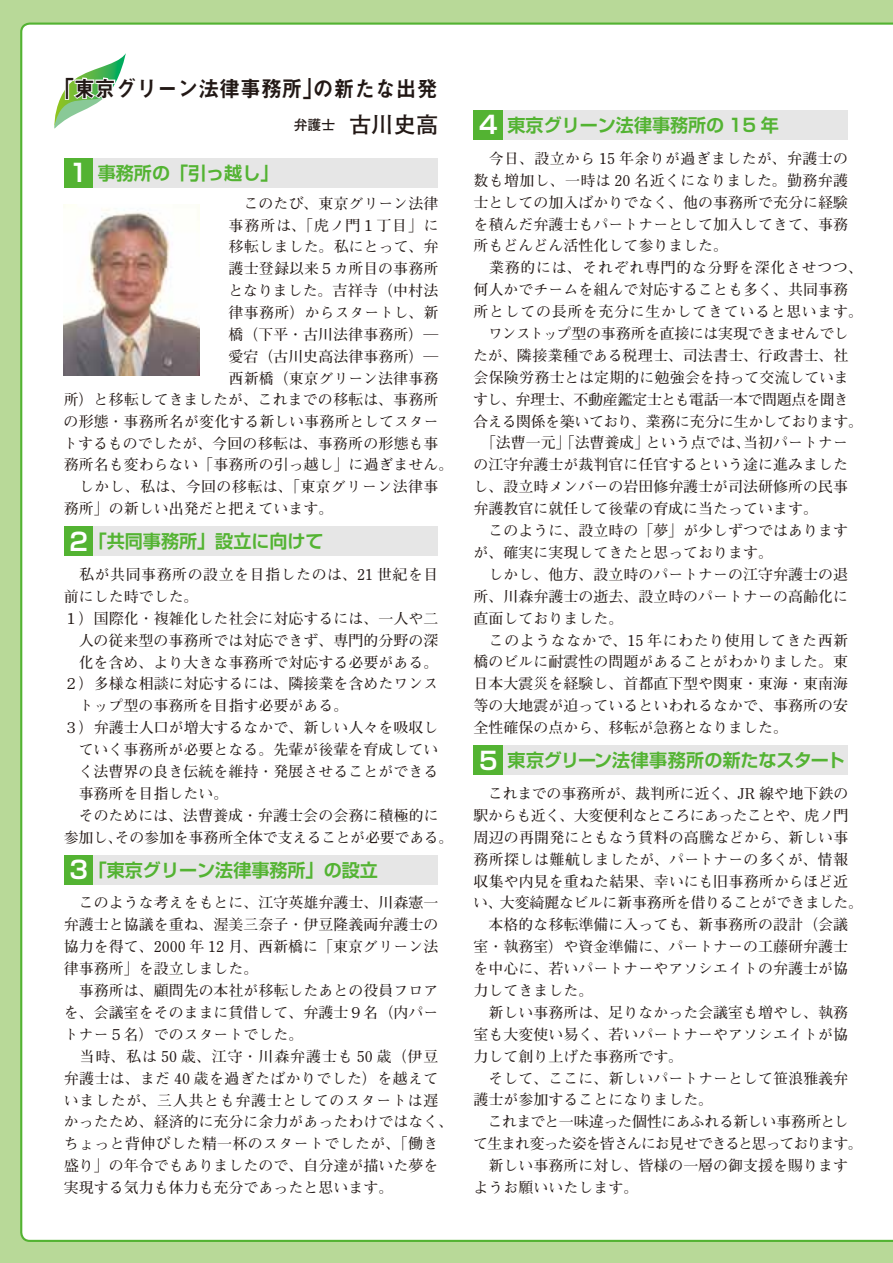
<style>
.page{position:relative;width:893px;height:1263px;background:#b8d998}
.page>*{position:absolute;margin:0;border:0;box-sizing:border-box;transform-origin:0 0}
.t1{font:22.35px "Midashi Go Upr MB31";color:#221815;scale:.93 1}
.t2{font:700 18px "Shin Go Upr De";color:#53b332}
.t3{font:700 14.85px/21.9px "Futo Min A101 Pro";letter-spacing:.005em;color:#221815}
.t4{font:700 14.85px "Futo Min A101 Pro";letter-spacing:.04em;color:#221815}
.t5{font:700 13.8px "Futo Go B101 Upr";color:#221815}
.s1{font-size:22.35px}
.s2{font-size:24.45px;color:#fff}
</style>
<div class="page">
<div style="left:20px;top:23px;width:873px;height:1219px;background:#fff"></div>
<svg style="left:54px;top:53px;width:101px;height:76px;background:#e2f2e2"></svg>
<div style="left:159px;top:86px;width:17px;height:5px;border:2px solid #fff"></div>
<div style="left:178px;top:75px;width:261px;height:62px;background:#fff"></div>
<div style="left:64px;top:527px;width:30px;height:29px;background:#53b332"></div>
<div style="left:94px;top:527px;width:344px;height:29px;background:#e6e6e6"></div>
<div style="left:64px;top:855px;width:30px;height:30px;background:#53b332"></div>
<div style="left:94px;top:855px;width:344px;height:30px;background:#e6e6e6"></div>
<img style="left:64px;top:204px;width:136px;height:171px">
<div style="left:473px;top:745px;width:30px;height:30px;background:#53b332"></div>
<div style="left:503px;top:745px;width:345px;height:30px;background:#e6e6e6"></div>
<div style="left:473px;top:110px;width:30px;height:30px;background:#53b332"></div>
<div style="left:503px;top:110px;width:345px;height:30px;background:#e6e6e6"></div>
<div style="left:64px;top:158px;width:30px;height:30px;background:#53b332"></div>
<div style="left:94px;top:158px;width:344px;height:30px;background:#e6e6e6"></div>
<h1 class="t1" style="left:53px;top:70px;width:414px">「東京グリーン法律事務所」の新たな出発</h1>
<p class="t5" style="left:294px;top:113px;width:146px">弁護士　<span class="s1">古川史高</span></p>
<p class="t2" style="left:69px;top:158px;width:211px"><span class="s2">1</span> 事務所の「引っ越し」</p>
<p class="t3" style="left:228px;top:190px;width:212px;text-align:justify">　このたび、東京グリーン法律事務所は、「虎ノ門１丁目」に移転しました。私にとって、弁護士登録以来５カ所目の事務所となりました。吉祥寺（中村法律事務所）からスタートし、新橋（下平・古川法律事務所）─愛宕（古川史高法律事務所）─西新橋（東京グリーン法律事務</p>
<p class="t3" style="left:63px;top:386px;width:392px">所）と移転してきましたが、これまでの移転は、事務所の形態・事務所名が変化する新しい事務所としてスタートするものでしたが、今回の移転は、事務所の形態も事務所名も変わらない「事務所の引っ越し」に過ぎません。　しかし、私は、今回の移転は、「東京グリーン法律事務所」の新しい出発だと把えています。</p>
<p class="t2" style="left:69px;top:527px;width:256px"><span class="s2">2</span>「共同事務所」設立に向けて</p>
<p class="t4" style="left:64px;top:563px;width:376px">　私が共同事務所の設立を目指したのは、21 世紀を目</p>
<p class="t3" style="left:64px;top:583px;width:136px">前にした時でした。</p>
<p class="t3" style="left:64px;top:605px;width:376px">１）国際化・複雑化した社会に対応するには、一人や二</p>
<p class="t3" style="left:79px;top:627px;width:361px">人の従来型の事務所では対応できず、専門的分野の深</p>
<p class="t3" style="left:79px;top:649px;width:361px">化を含め、より大きな事務所で対応する必要がある。</p>
<p class="t3" style="left:64px;top:671px;width:376px">２）多様な相談に対応するには、隣接業を含めたワンス</p>
<p class="t3" style="left:79px;top:693px;width:271px">トップ型の事務所を目指す必要がある。</p>
<p class="t3" style="left:64px;top:715px;width:376px">３）弁護士人口が増大するなかで、新しい人々を吸収し</p>
<p class="t3" style="left:79px;top:737px;width:361px">ていく事務所が必要となる。先輩が後輩を育成してい</p>
<p class="t3" style="left:79px;top:759px;width:361px">く法曹界の良き伝統を維持・発展させることができる</p>
<p class="t3" style="left:79px;top:780px;width:151px">事務所を目指したい。</p>
<p class="t3" style="left:64px;top:802px;width:376px">　そのためには、法曹養成・弁護士会の会務に積極的に</p>
<p class="t3" style="left:64px;top:824px;width:391px">参加し、その参加を事務所全体で支えることが必要である。</p>
<p class="t2" style="left:69px;top:855px;width:310px"><span class="s2">3</span>「東京グリーン法律事務所」の設立</p>
<p class="t3" style="left:64px;top:890px;width:391px">　このような考えをもとに、江守英雄弁護士、川森憲一弁護士と協議を重ね、渥美三奈子・伊豆隆義両弁護士の協力を得て、2000 年 12 月、西新橋に「東京グリーン法律事務所」を設立しました。<br>　事務所は、顧問先の本社が移転したあとの役員フロアを、会議室をそのままに賃借して、弁護士９名（内パートナー５名）でのスタートでした。<br>　当時、私は 50 歳、江守・川森弁護士も 50 歳（伊豆弁護士は、まだ 40 歳を過ぎたばかりでした）を越えていましたが、三人共とも弁護士としてのスタートは遅かったため、経済的に充分に余力があったわけではなく、ちょっと背伸びした精一杯のスタートでしたが、「働き盛り」の年令でもありましたので、自分達が描いた夢を実現する気力も体力も充分であったと思います。</p>
<p class="t2" style="left:479px;top:110px;width:301px"><span class="s2">4</span> 東京グリーン法律事務所の 15 年</p>
<p class="t3" style="left:473px;top:145px;width:391px">　今日、設立から 15 年余りが過ぎましたが、弁護士の数も増加し、一時は 20 名近くになりました。勤務弁護士としての加入ばかりでなく、他の事務所で充分に経験を積んだ弁護士もパートナーとして加入してきて、事務所もどんどん活性化して参りました。<br>　業務的には、それぞれ専門的な分野を深化させつつ、何人かでチームを組んで対応することも多く、共同事務所としての長所を充分に生かしてきていると思います。　ワンストップ型の事務所を直接には実現できませんでしたが、隣接業種である税理士、司法書士、行政書士、社会保険労務士とは定期的に勉強会を持って交流していますし、弁理士、不動産鑑定士とも電話一本で問題点を聞き合える関係を築いており、業務に充分に生かしております。　「法曹一元」「法曹養成」という点では、当初パートナーの江守弁護士が裁判官に任官するという途に進みましたし、設立時メンバーの岩田修弁護士が司法研修所の民事弁護教官に就任して後輩の育成に当たっています。<br>　このように、設立時の「夢」が少しずつではありますが、確実に実現してきたと思っております。<br>　しかし、他方、設立時のパートナーの江守弁護士の退所、川森弁護士の逝去、設立時のパートナーの高齢化に直面しておりました。<br>　このようななかで、15 年にわたり使用してきた西新橋のビルに耐震性の問題があることがわかりました。東日本大震災を経験し、首都直下型や関東・東海・東南海等の大地震が迫っているといわれるなかで、事務所の安全性確保の点から、移転が急務となりました。</p>
<p class="t2" style="left:479px;top:746px;width:367px"><span class="s2">5</span> 東京グリーン法律事務所の新たなスタート</p>
<p class="t3" style="left:473px;top:781px;width:391px">　これまでの事務所が、裁判所に近く、JR 線や地下鉄の駅からも近く、大変便利なところにあったことや、虎ノ門周辺の再開発にともなう賃料の高騰などから、新しい事務所探しは難航しましたが、パートナーの多くが、情報収集や内見を重ねた結果、幸いにも旧事務所からほど近い、大変綺麗なビルに新事務所を借りることができました。　本格的な移転準備に入っても、新事務所の設計（会議室・執務室）や資金準備に、パートナーの工藤研弁護士を中心に、若いパートナーやアソシエイトの弁護士が協力してきました。<br>　新しい事務所は、足りなかった会議室も増やし、執務室も大変使い易く、若いパートナーやアソシエイトが協力して創り上げた事務所です。<br>　そして、ここに、新しいパートナーとして笹浪雅義弁護士が参加することになりました。<br>　これまでと一味違った個性にあふれる新しい事務所として生まれ変った姿を皆さんにお見せできると思っております。　新しい事務所に対し、皆様の一層の御支援を賜りますようお願いいたします。</p>
</div>
